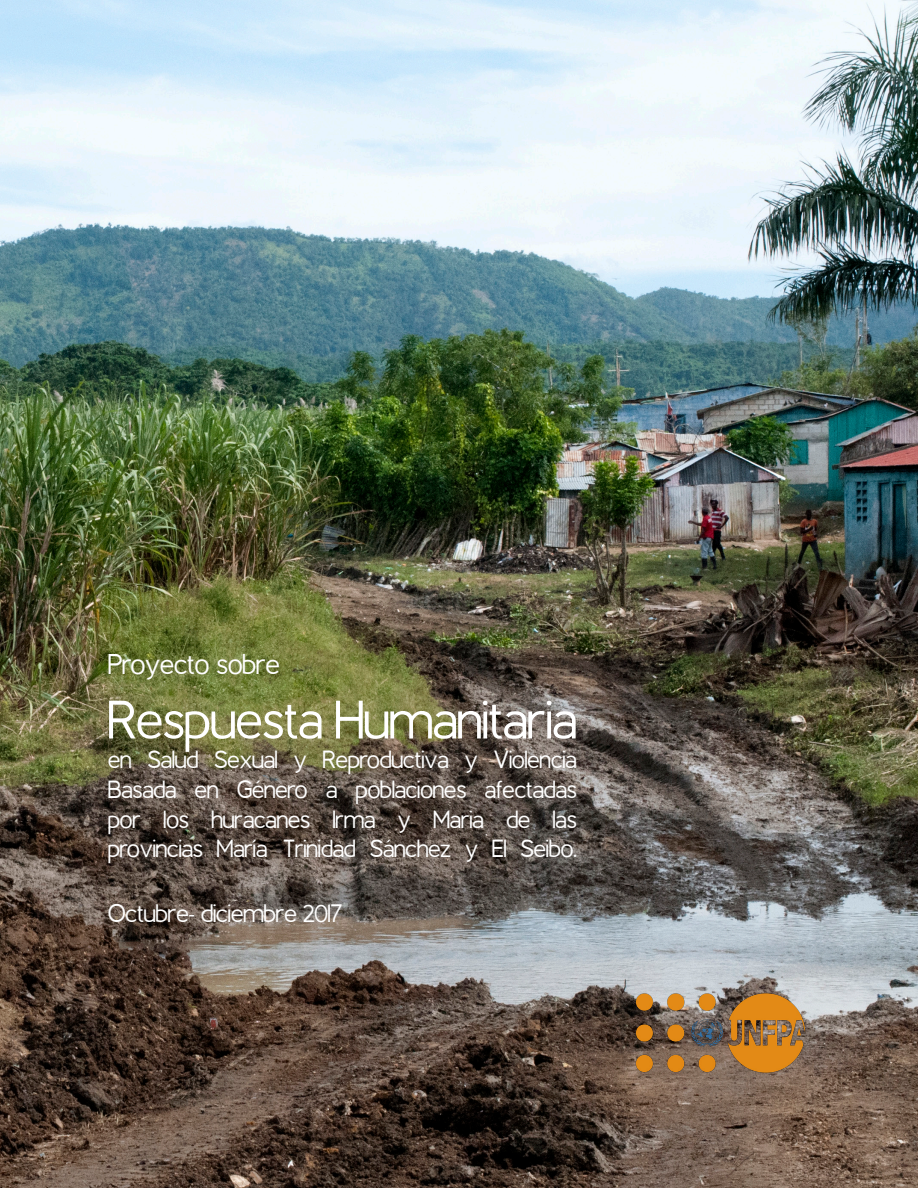
<style>
.page{position:relative;width:918px;height:1188px;background:#fff}
.page>*{position:absolute;margin:0;border:0;box-sizing:border-box;transform-origin:0 0}
.HTML_Preformatted{font:54px "Berlin";color:#fff}
.HTML_Preformatted-2{font:28.5px "Berlin";color:#fff}
.HTML_Preformatted-3{font:25.2px "Berlin";color:#fff}
.HTML_Preformatted-4{font:24.75px/29.7px "Berlin";color:#fff;text-align:justify}
</style>
<div class="page">
<img style="left:0;top:0;width:918px;height:1188px">
<img style="left:629px;top:993px;width:180px;height:81px">
<p class="HTML_Preformatted-2" style="left:108px;top:648px;width:173px">Proyecto sobre</p>
<p class="HTML_Preformatted" style="left:108px;top:690px;width:470px">Respuesta Humanitaria</p>
<p class="HTML_Preformatted-4" style="left:108px;top:745px;width:470px">en Salud Sexual y Reproductiva y Violencia Basada en Género a poblaciones afectadas por los huracanes Irma y Maria de las provincias María Trinidad Sánchez y El Seibo.</p>
<p class="HTML_Preformatted-3" style="left:108px;top:899px;width:236px">Octubre- diciembre 2017</p>
</div>
